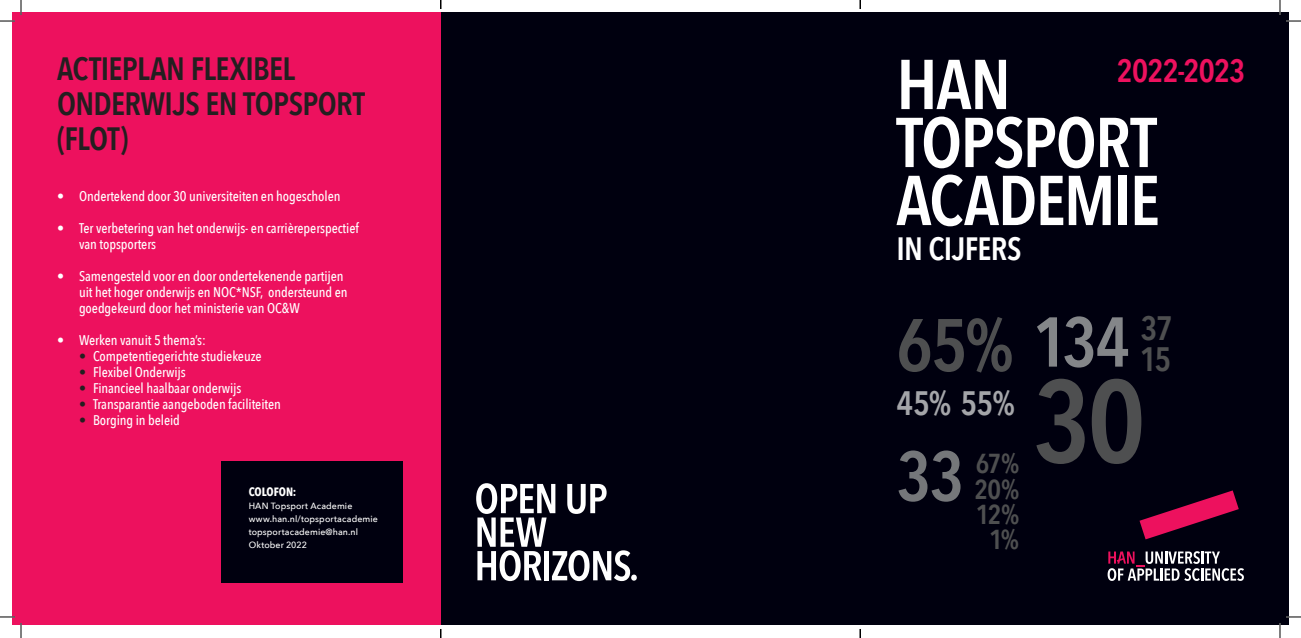
<style>
.page{position:relative;width:1301px;height:638px;background:#fff}
.page>*{position:absolute;margin:0;border:0;box-sizing:border-box;transform-origin:0 0}
.t1{font:600 115.8px "Avenir Next Condensed";color:#4e4f50}
.t2{font:600 73.3px "Avenir Next Condensed";color:#4e4f50}
.t3{font:600 69.5px/57.9px "Avenir Next Condensed";letter-spacing:-.025em;color:#fff}
.t4{font:600 69.5px "Avenir Next Condensed";color:#848689}
.t5{font:600 69.5px "Avenir Next Condensed";color:#75777a}
.t6{font:600 33.8px "Avenir Next Condensed";color:#a4a5a9}
.t7{font:600 33.8px "Avenir Next Condensed";color:#4e4f50}
.t8{font:600 32.2px/34.8px "Avenir Next Condensed";letter-spacing:-.02em;color:#231f20}
.t9{font:600 32.2px "Avenir Next Condensed";letter-spacing:-.02em;color:#fff}
.t10{font:600 32.2px "Avenir Next Condensed";letter-spacing:-.03em;color:#ed115e}
.t11{font:600 27.3px "Avenir Next Condensed";color:#4e4f50}
.t12{font:500 14px/16px "Avenir Next Condensed";letter-spacing:-.005em;color:#fff}
.t13{font:700 12px "Avenir Next Condensed";color:#fff}
.t14{font:500 9px/13px "Avenir Next";letter-spacing:.01em;color:#fff}
.s1{color:#231f20}
.s2{font-size:33.8px;color:#4e4f50}
</style>
<div class="page">
<div style="left:12px;top:12px;width:429px;height:613px;background:#ed115e"></div>
<div style="left:441px;top:12px;width:847px;height:613px;background:#00000f"></div>
<svg style="left:1139px;top:490px;width:99px;height:49px"></svg>
<svg style="left:1107px;top:551px;width:137px;height:29px"></svg>
<svg style="left:476px;top:483px;width:161px;height:97px"></svg>
<div style="left:222px;top:461px;width:181px;height:121px;background:#00000f"></div>
<svg style="left:1286px;top:20px;width:15px;height:2px"></svg>
<svg style="left:1286px;top:616px;width:15px;height:1px"></svg>
<svg style="left:0;top:0;width:22px;height:22px"></svg>
<svg style="left:0;top:616px;width:22px;height:21px"></svg>
<svg style="left:1279px;top:0;width:1px;height:15px"></svg>
<svg style="left:1279px;top:623px;width:1px;height:14px"></svg>
<svg style="left:859px;top:0;width:2px;height:9px"></svg>
<svg style="left:859px;top:629px;width:2px;height:8px"></svg>
<h3 class="t8" style="left:57px;top:51px;width:309px">ACTIEPLAN FLEXIBEL<br>ONDERWIJS EN TOPSPORT (FLOT)</h3>
<p class="t12" style="left:57px;top:188px;width:285px">• Ondertekend door 30 universiteiten en hogescholen</p>
<p class="t12" style="left:79px;top:220px;width:281px;text-indent:-22px">• Ter verbetering van het onderwijs- en carrièreperspectief van topsporters</p>
<p class="t12" style="left:79px;top:268px;width:270px;text-indent:-22px">• Samengesteld voor en door ondertekenende partijen uit het hoger onderwijs en NOC*NSF, ondersteund en goedgekeurd door het ministerie van OC&amp;W</p>
<p class="t12" style="left:57px;top:332px;width:150px">• Werken vanuit 5 thema’s:</p>
<p class="t12" style="left:79px;top:348px;width:184px"><span class="s1">•</span> Competentiegerichte studiekeuze</p>
<p class="t12" style="left:79px;top:364px;width:108px"><span class="s1">•</span> Flexibel Onderwijs</p>
<p class="t12" style="left:79px;top:380px;width:164px"><span class="s1">•</span> Financieel haalbaar onderwijs</p>
<p class="t12" style="left:79px;top:396px;width:203px"><span class="s1">•</span> Transparantie aangeboden faciliteiten</p>
<p class="t12" style="left:79px;top:412px;width:102px"><span class="s1">•</span> Borging in beleid</p>
<p class="t13" style="left:249px;top:484px;width:49px">COLOFON:</p>
<p class="t14" style="left:249px;top:498px;width:131px">HAN Topsport Academie www.han.nl/topsportacademie topsportacademie@han.nl<br>Oktober 2022</p>
<h3 class="t10" style="left:1117px;top:43px;width:130px">2022-2023</h3>
<h3 class="t3" style="left:896px;top:54px;width:265px">HAN<br>TOPSPORT<br>ACADEMIE</h3>
<h3 class="t9" style="left:896px;top:221px;width:127px">IN CIJFERS</h3>
<h3 class="t7" style="left:1140px;top:299px;width:34px">37</h3>
<h3 class="t4" style="left:1032px;top:282px;width:140px">134 <span class="s2">15</span></h3>
<h2 class="t2" style="left:896px;top:282px;width:119px">65%</h2>
<h3 class="t6" style="left:896px;top:374px;width:120px">45% 55%</h3>
<h1 class="t1" style="left:1032px;top:321px;width:114px">30</h1>
<h3 class="t5" style="left:896px;top:416px;width:69px">33</h3>
<h3 class="t11" style="left:976px;top:440px;width:45px">67%</h3>
<h3 class="t11" style="left:974px;top:465px;width:46px">20%</h3>
<h3 class="t11" style="left:976px;top:490px;width:45px">12%</h3>
<h3 class="t11" style="left:989px;top:515px;width:32px">1%</h3>
</div>
